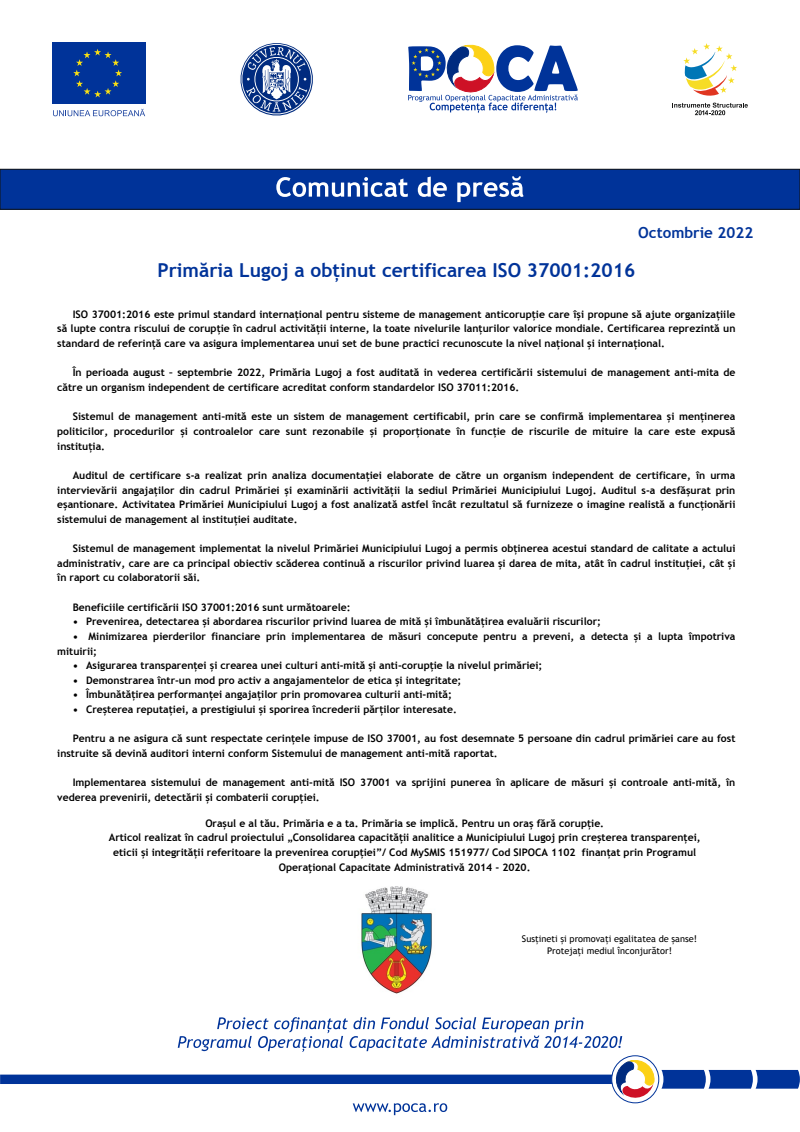
<style>
.page{position:relative;width:800px;height:1132px;background:#fff}
.page>*{position:absolute;margin:0;border:0;box-sizing:border-box;transform-origin:0 0}
.t1{font:700 19.2px "Trebuchet MS";color:#039}
.t2{font:700 15.2px "Trebuchet MS";color:#039}
.t3{font:700 10.4px/14.6px "Trebuchet MS";color:#000;text-align:justify}
.t4{font:9.2px/11px "Trebuchet MS";color:#000;text-align:center}
</style>
<div class="page">
<svg style="left:240px;top:43px;width:73px;height:73px"></svg>
<div style="left:52px;top:42px;width:93px;height:62px;background:#039"></div>
<svg style="left:73px;top:49px;width:49px;height:48px"></svg>
<svg style="left:53px;top:109px;width:92px;height:7px"></svg>
<svg style="left:672px;top:103px;width:76px;height:12px"></svg>
<svg style="left:683px;top:43px;width:54px;height:53px"></svg>
<svg style="left:408px;top:44px;width:170px;height:69px"></svg>
<svg style="left:0;top:169px;width:800px;height:41px;background:#0a3996"></svg>
<div style="left:611px;top:1055px;width:48px;height:48px;border:1px solid #039;border-radius:50%"></div>
<svg style="left:662px;top:1069px;width:138px;height:19px;background:#1f4ca5"></svg>
<svg style="left:0;top:1057px;width:655px;height:58px"></svg>
<svg style="left:178px;top:1017px;width:444px;height:34px"></svg>
<img style="left:361px;top:886px;width:71px;height:108px">
<h2 class="t2" style="left:638px;top:223px;width:116px">Octombrie 2022</h2>
<h1 class="t1" style="left:157px;top:258px;width:479px">Primăria Lugoj a obținut certificarea ISO 37001:2016</h1>
<p class="t3" style="left:57px;top:307px;width:680px;text-indent:15px">ISO 37001:2016 este primul standard internațional pentru sisteme de management anticorupție care își propune să ajute organizațiile să lupte contra riscului de corupție în cadrul activității interne, la toate nivelurile lanțurilor valorice mondiale. Certificarea reprezintă un standard de referință care va asigura implementarea unui set de bune practici recunoscute la nivel național și internațional.</p>
<p class="t3" style="left:57px;top:365px;width:680px;text-indent:15px">În perioada august – septembrie 2022, Primăria Lugoj a fost auditată in vederea certificării sistemului de management anti-mita de către un organism independent de certificare acreditat conform standardelor ISO 37011:2016.</p>
<p class="t3" style="left:57px;top:409px;width:680px;text-indent:15px">Sistemul de management anti-mită este un sistem de management certificabil, prin care se confirmă implementarea și menținerea politicilor, procedurilor și controalelor care sunt rezonabile și proporționate în funcție de riscurile de mituire la care este expusă instituția.</p>
<p class="t3" style="left:57px;top:468px;width:680px;text-indent:15px">Auditul de certificare s-a realizat prin analiza documentației elaborate de către un organism independent de certificare, în urma intervievării angajaților din cadrul Primăriei și examinării activității la sediul Primăriei Municipiului Lugoj. Auditul s-a desfășurat prin eșantionare. Activitatea Primăriei Municipiului Lugoj a fost analizată astfel încât rezultatul să furnizeze o imagine realistă a funcționării sistemului de management al instituției auditate.</p>
<p class="t3" style="left:57px;top:541px;width:680px;text-indent:15px">Sistemul de management implementat la nivelul Primăriei Municipiului Lugoj a permis obținerea acestui standard de calitate a actului administrativ, care are ca principal obiectiv scăderea continuă a riscurilor privind luarea și darea de mita, atât în cadrul instituției, cât și în raport cu colaboratorii săi.</p>
<p class="t3" style="left:73px;top:599px;width:279px">Beneficiile certificării ISO 37001:2016 sunt următoarele:</p>
<p class="t3" style="left:73px;top:614px;width:530px">• Prevenirea, detectarea și abordarea riscurilor privind luarea de mită și îmbunătățirea evaluării riscurilor;</p>
<p class="t3" style="left:57px;top:629px;width:680px;text-indent:15px">• Minimizarea pierderilor financiare prin implementarea de măsuri concepute pentru a preveni, a detecta și a lupta împotriva mituirii;</p>
<p class="t3" style="left:73px;top:658px;width:471px">• Asigurarea transparenței și crearea unei culturi anti-mită și anti-corupție la nivelul primăriei;</p>
<p class="t3" style="left:73px;top:672px;width:390px">• Demonstrarea într-un mod pro activ a angajamentelor de etica și integritate;</p>
<p class="t3" style="left:73px;top:687px;width:381px">• Îmbunătățirea performanței angajaților prin promovarea culturii anti-mită;</p>
<p class="t3" style="left:73px;top:702px;width:386px">• Creșterea reputației, a prestigiului și sporirea încrederii părților interesate.</p>
<p class="t3" style="left:57px;top:731px;width:680px;text-indent:15px">Pentru a ne asigura că sunt respectate cerințele impuse de ISO 37001, au fost desemnate 5 persoane din cadrul primăriei care au fost instruite să devină auditori interni conform Sistemului de management anti-mită raportat.</p>
<p class="t3" style="left:57px;top:775px;width:680px;line-height:15px;text-indent:15px">Implementarea sistemului de management anti-mită ISO 37001 va sprijini punerea în aplicare de măsuri și controale anti-mită, în vederea prevenirii, detectării și combaterii corupției.</p>
<p class="t3" style="left:109px;top:815px;width:593px;text-align:center">Orașul e al tău. Primăria e a ta. Primăria se implică. Pentru un oraș fără corupție.<br>Articol realizat în cadrul proiectului „Consolidarea capacității analitice a Municipiului Lugoj prin creșterea transparenței, eticii și integrității referitoare la prevenirea corupției”/ Cod MySMIS 151977/ Cod SIPOCA 1102 finanțat prin Programul Operaţional Capacitate Administrativă 2014 - 2020.</p>
<p class="t4" style="left:522px;top:933px;width:177px">Susțineti și promovați egalitatea de șanse!<br>Protejați mediul înconjurător!</p>
</div>
